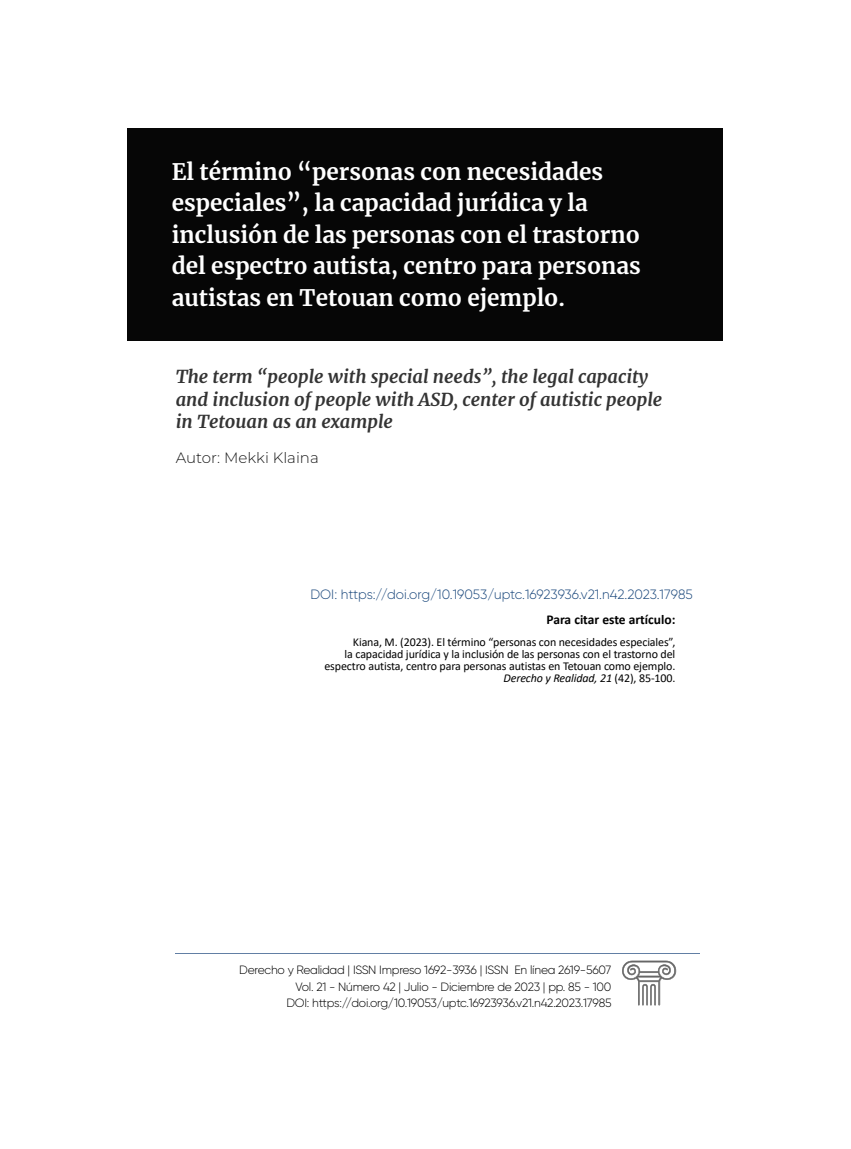
<style>
.page{position:relative;width:851px;height:1149px;background:#fff}
.page>*{position:absolute;margin:0;border:0;box-sizing:border-box;transform-origin:0 0}
.t1{font:700 22.5px/31.5px "Merriweather";color:#fff}
.t2{font:italic 700 18px/22.5px "Merriweather";color:#000}
.t3{font:100 15px "Montserrat";color:#000}
.t4{font:300 13.5px "Gilroy";color:#1c497d}
.t5{font:700 13.5px "Calibri";color:#000}
.t6{font:12px/12px "Calibri";letter-spacing:-.01em;color:#000;text-align:right}
.t7{font:300 12px/16.5px "Gilroy";letter-spacing:-.02em;color:#000;text-align:right}
.s1{font-style:italic}
</style>
<div class="page">
<div style="left:128px;top:128px;width:595px;height:212px;background:#000"></div>
<svg style="left:622px;top:960px;width:54px;height:45px"></svg>
<hr style="left:176px;top:952px;width:523px;height:1px;background:#1f497d">
<h1 class="t1" style="left:172px;top:155px;width:470px">El término “personas con necesidades especiales”, la capacidad jurídica y la inclusión de las personas con el trastorno del espectro autista, centro para personas autistas en Tetouan como ejemplo.</h1>
<h2 class="t2" style="left:176px;top:365px;width:488px">The term “people with special needs”, the legal capacity and inclusion of people with ASD, center of autistic people in Tetouan as an example</h2>
<p class="t3" style="left:176px;top:448px;width:144px">Autor: Mekki Klaina</p>
<p class="t4" style="left:310px;top:586px;width:383px">DOI: https://doi.org/10.19053/uptc.16923936.v21.n42.2023.17985</p>
<p class="t5" style="left:546px;top:609px;width:130px">Para citar este artículo:</p>
<p class="t6" style="left:324px;top:636px;width:352px">Kiana, M. (2023). El término “personas con necesidades especiales”,<br>la capacidad jurídica y la inclusión de las personas con el trastorno del espectro autista, centro para personas autistas en Tetouan como ejemplo.<br><span class="s1">Derecho y Realidad, 21</span> (42), 85-100.</p>
<p class="t7" style="left:239px;top:961px;width:374px">Derecho y Realidad | ISSN Impreso 1692-3936 | ISSN En línea 2619-5607<br>Vol. 21 - Número 42 | Julio - Diciembre de 2023 | pp. 85 - 100<br>DOI: https://doi.org/10.19053/uptc.16923936.v21.n42.2023.17985</p>
</div>
